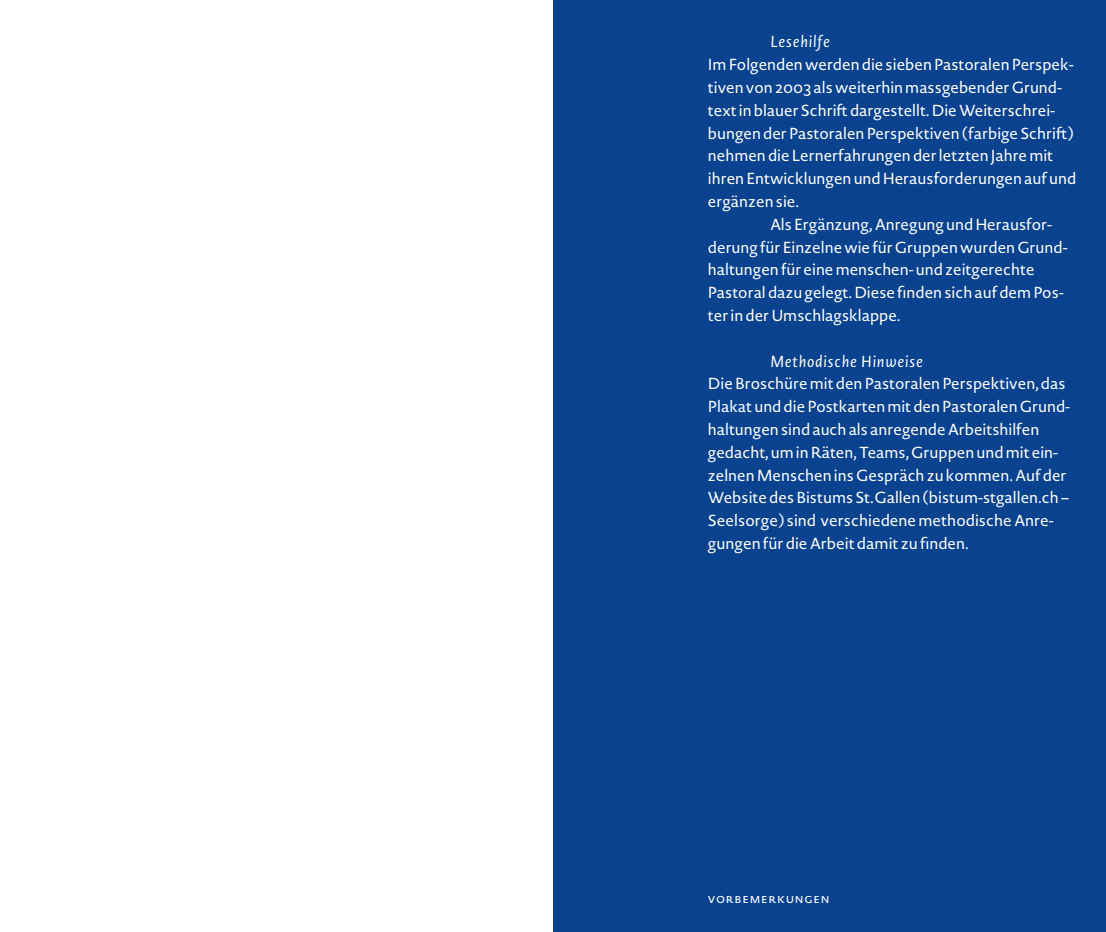
<style>
.page{position:relative;width:1106px;height:932px;background:#fff}
.page>*{position:absolute;margin:0;border:0;box-sizing:border-box;transform-origin:0 0}
.t1{font:15.75px/22.8px "Novel Sans Pro";color:#fff}
.t2{font:italic 15.75px "Novel Sans Pro";letter-spacing:.05em;color:#fff}
.t3{font:13.2px "Novel Sans Pro";letter-spacing:.05em;color:#fff}
</style>
<div class="page">
<div style="left:553px;top:0;width:553px;height:931px;background:#09428e"></div>
<p class="t2" style="left:770px;top:31px;width:61px">Lesehilfe</p>
<p class="t1" style="left:708px;top:53px;width:367px">Im Folgenden werden die sieben Pastoralen Perspek-</p>
<p class="t1" style="left:708px;top:76px;width:355px">tiven von 2003 als weiterhin massgebender Grund-</p>
<p class="t1" style="left:708px;top:98px;width:349px">text in blauer Schrift dargestellt. Die Weiterschrei-</p>
<p class="t1" style="left:708px;top:121px;width:367px">bungen der Pastoralen Perspektiven (farbige Schrift)</p>
<p class="t1" style="left:708px;top:144px;width:347px">nehmen die Lernerfahrungen der letzten Jahre mit</p>
<p class="t1" style="left:708px;top:167px;width:370px">ihren Entwicklungen und Herausforderungen auf und</p>
<p class="t1" style="left:708px;top:190px;width:93px">ergänzen sie.</p>
<p class="t1" style="left:770px;top:212px;width:283px">Als Ergänzung, Anregung und Herausfor-</p>
<p class="t1" style="left:708px;top:235px;width:361px">derung für Einzelne wie für Gruppen wurden Grund-</p>
<p class="t1" style="left:708px;top:258px;width:328px">haltungen für eine menschen- und zeitgerechte</p>
<p class="t1" style="left:708px;top:281px;width:357px">Pastoral dazu gelegt. Diese finden sich auf dem Pos-</p>
<p class="t1" style="left:708px;top:304px;width:194px">ter in der Umschlagsklappe.</p>
<p class="t2" style="left:770px;top:350px;width:155px">Methodische Hinweise</p>
<p class="t1" style="left:708px;top:372px;width:364px">Die Broschüre mit den Pastoralen Perspektiven, das Plakat und die Postkarten mit den Pastoralen Grund&shy;haltungen sind auch als anregende Arbeitshilfen gedacht, um in Räten, Teams, Gruppen und mit ein&shy;zelnen Menschen ins Gespräch zu kommen. Auf der Website des Bistums St.Gallen (bistum-stgallen.ch – Seelsorge) sind verschiedene methodische Anre&shy;gungen für die Arbeit damit zu finden.</p>
<p class="t3" style="left:708px;top:888px;width:123px">Vorbemerkungen</p>
</div>
